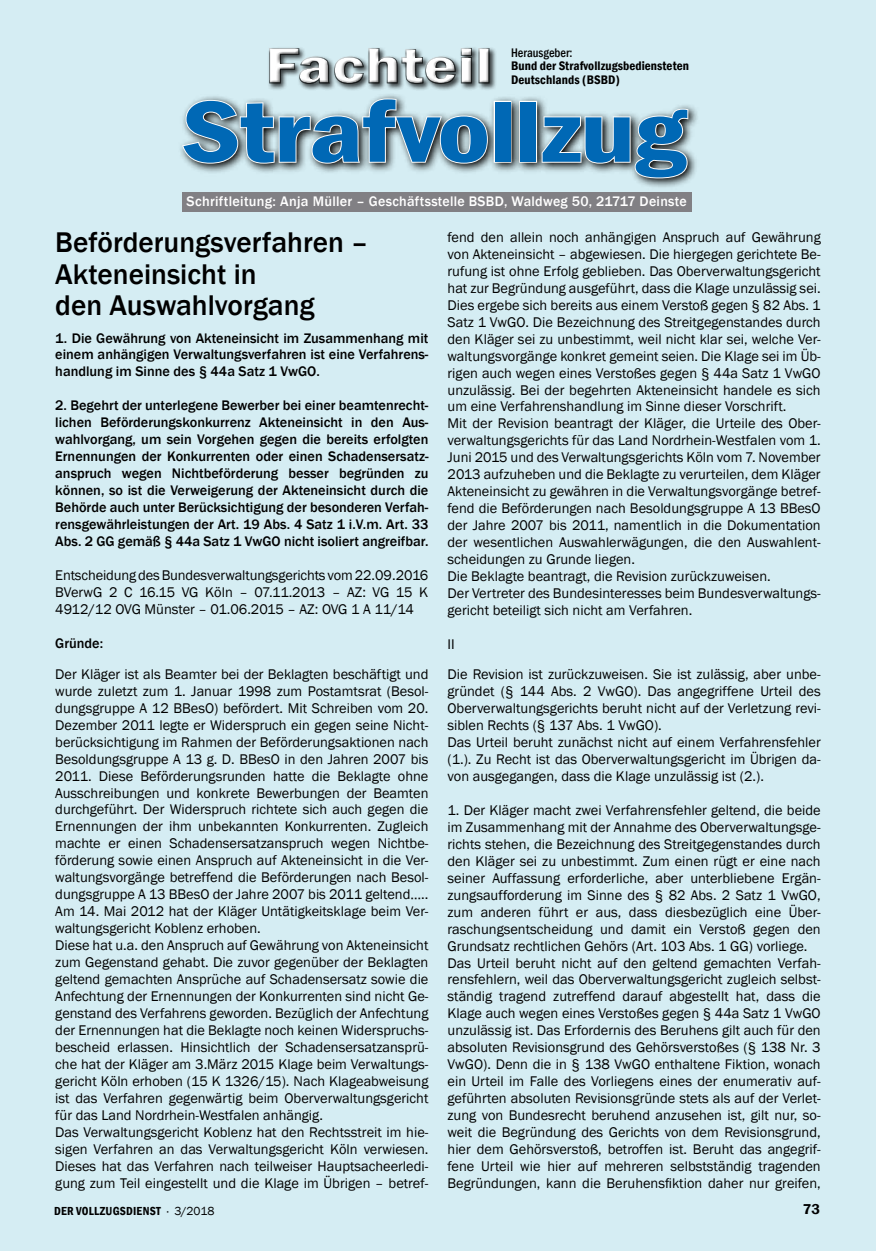
<style>
.page{position:relative;width:876px;height:1251px;background:#fff}
.page>*{position:absolute;margin:0;border:0;box-sizing:border-box;transform-origin:0 0}
.t1{font:600 condensed 89.85px "Franklin Gothic";letter-spacing:-.015em;color:#0068b5;scale:1.28 1}
.t2{font:500 29.25px/31.2px "Franklin Gothic";color:#000}
.t3{font:600 14.7px "Franklin Gothic";color:#000}
.t4{font:14.4px/17px "Franklin Gothic";color:#000}
.t5{font:500 14.25px/17px "Franklin Gothic";color:#000;text-align:justify}
.t6{font:500 14.25px "Franklin Gothic";letter-spacing:.02em;color:#fff}
.t7{font:600 condensed 12.75px/13.5px "Franklin Gothic";letter-spacing:.005em;color:#000}
.t8{font:600 condensed 12px "Franklin Gothic";letter-spacing:.02em;color:#000}
.s1{font-weight:500}
.s2{font-weight:400;font-stretch:normal}
</style>
<div class="page">
<div style="left:0;top:0;width:876px;height:1250px;background:#d5edf3"></div>
<div style="left:182px;top:192px;width:509px;height:19px;background:#818084"></div>
<svg style="left:180px;top:94px;width:517px;height:93px"></svg>
<svg style="left:181px;top:97px;width:308px;height:68px"></svg>
<div style="left:494px;top:101px;width:17px;height:62px;border:2px solid #fff"></div>
<div style="left:519px;top:101px;width:18px;height:62px;border:2px solid #fff"></div>
<svg style="left:541px;top:108px;width:148px;height:71px"></svg>
<div style="left:267px;top:46px;width:230px;height:46px;background:#000;opacity:.75"></div>
<div style="left:267px;top:46px;width:223px;height:39px;background:#000;opacity:.75"></div>
<p class="t7" style="left:511px;top:46px;width:179px"><span class="s1">Herausgeber:<br></span>Bund der Strafvollzugsbediensteten<br>Deutschlands (BSBD)</p>
<p class="t1" style="left:182px;top:72px;width:396px">Strafvollzug</p>
<p class="t6" style="left:187px;top:193px;width:502px">Schriftleitung: Anja Müller – Geschäftsstelle BSBD, Waldweg 50, 21717 Deinste</p>
<p class="t2" style="left:55px;top:227px;width:315px">Beförderungsverfahren –<br>Akteneinsicht in<br>den Auswahlvorgang</p>
<p class="t5" style="left:55px;top:329px;width:375px">1. Die Gewährung von Akteneinsicht im Zusammenhang mit einem anhängigen Verwaltungsverfahren ist eine Verfahrens&shy;handlung im Sinne des § 44a Satz 1 VwGO.</p>
<p class="t5" style="left:55px;top:397px;width:375px">2. Begehrt der unterlegene Bewerber bei einer beamtenrecht&shy;lichen Beförderungskonkurrenz Akteneinsicht in den Aus&shy;wahlvorgang, um sein Vorgehen gegen die bereits erfolgten Ernennungen der Konkurrenten oder einen Schadensersatz&shy;anspruch wegen Nichtbeförderung besser begründen zu können, so ist die Verweigerung der Akteneinsicht durch die Behörde auch unter Berücksichtigung der besonderen Verfah&shy;rensgewährleistungen der Art. 19 Abs. 4 Satz 1 i.V.m. Art. 33<br>Abs. 2 GG gemäß § 44a Satz 1 VwGO nicht isoliert angreifbar.</p>
<p class="t4" style="left:55px;top:567px;width:375px;text-align:justify">Entscheidung des Bundesverwaltungsgerichts vom 22.09.2016<br>BVerwG 2 C 16.15 VG Köln – 07.11.2013 – AZ: VG 15 K 4912/12 OVG Münster – 01.06.2015 – AZ: OVG 1 A 11/14</p>
<p class="t5" style="left:55px;top:634px;width:49px">Gründe:</p>
<p class="t4" style="left:55px;top:665px;width:375px">Der Kläger ist als Beamter bei der Beklagten beschäftigt und wurde zuletzt zum 1. Januar 1998 zum Postamtsrat (Besol&shy;dungsgruppe A 12 BBesO) befördert. Mit Schreiben vom 20.<br>Dezember 2011 legte er Widerspruch ein gegen seine Nicht&shy;berücksichtigung im Rahmen der Beförderungsaktionen nach Besoldungsgruppe A 13 g. D. BBesO in den Jahren 2007 bis 2011. Diese Beförderungsrunden hatte die Beklagte ohne Ausschreibungen und konkrete Bewerbungen der Beamten durchgeführt. Der Widerspruch richtete sich auch gegen die Ernennungen der ihm unbekannten Konkurrenten. Zugleich machte er einen Schadensersatzanspruch wegen Nichtbe&shy;förderung sowie einen Anspruch auf Akteneinsicht in die Ver&shy;waltungsvorgänge betreffend die Beförderungen nach Besol&shy;dungsgruppe A 13 BBesO der Jahre 2007 bis 2011 geltend…..<br>Am 14. Mai 2012 hat der Kläger Untätigkeitsklage beim Ver&shy;waltungsgericht Koblenz erhoben.<br>Diese hat u.a. den Anspruch auf Gewährung von Akteneinsicht zum Gegenstand gehabt. Die zuvor gegenüber der Beklagten geltend gemachten Ansprüche auf Schadensersatz sowie die Anfechtung der Ernennungen der Konkurrenten sind nicht Ge&shy;genstand des Verfahrens geworden. Bezüglich der Anfechtung der Ernennungen hat die Beklagte noch keinen Widerspruchs&shy;bescheid erlassen. Hinsichtlich der Schadensersatzansprü&shy;che hat der Kläger am 3.März 2015 Klage beim Verwaltungs&shy;gericht Köln erhoben (15 K 1326/15). Nach Klageabweisung ist das Verfahren gegenwärtig beim Oberverwaltungsgericht für das Land Nordrhein-Westfalen anhängig.<br>Das Verwaltungsgericht Koblenz hat den Rechtsstreit im hie&shy;sigen Verfahren an das Verwaltungsgericht Köln verwiesen.<br>Dieses hat das Verfahren nach teilweiser Hauptsacheerledi&shy;gung zum Teil eingestellt und die Klage im Übrigen – betref-</p>
<p class="t4" style="left:448px;top:229px;width:375px">fend den allein noch anhängigen Anspruch auf Gewährung von Akteneinsicht – abgewiesen. Die hiergegen gerichtete Be&shy;rufung ist ohne Erfolg geblieben. Das Oberverwaltungsgericht hat zur Begründung ausgeführt, dass die Klage unzulässig sei.<br>Dies ergebe sich bereits aus einem Verstoß gegen § 82 Abs. 1<br>Satz 1 VwGO. Die Bezeichnung des Streitgegenstandes durch den Kläger sei zu unbestimmt, weil nicht klar sei, welche Ver&shy;waltungsvorgänge konkret gemeint seien. Die Klage sei im Üb&shy;rigen auch wegen eines Verstoßes gegen § 44a Satz 1 VwGO unzulässig. Bei der begehrten Akteneinsicht handele es sich um eine Verfahrenshandlung im Sinne dieser Vorschrift.<br>Mit der Revision beantragt der Kläger, die Urteile des Ober&shy;verwaltungsgerichts für das Land Nordrhein-Westfalen vom 1.<br>Juni 2015 und des Verwaltungsgerichts Köln vom 7. November 2013 aufzuheben und die Beklagte zu verurteilen, dem Kläger Akteneinsicht zu gewähren in die Verwaltungsvorgänge betref&shy;fend die Beförderungen nach Besoldungsgruppe A 13 BBesO der Jahre 2007 bis 2011, namentlich in die Dokumentation der wesentlichen Auswahlerwägungen, die den Auswahlent&shy;scheidungen zu Grunde liegen.<br>Die Beklagte beantragt, die Revision zurückzuweisen.<br>Der Vertreter des Bundesinteresses beim Bundesverwaltungs&shy;gericht beteiligt sich nicht am Verfahren.</p>
<p class="t4" style="left:448px;top:629px;width:375px;line-height:30.2px">II<br>Die Revision ist zurückzuweisen. Sie ist zulässig, aber unbe-</p>
<p class="t4" style="left:448px;top:683px;width:375px">gründet (§ 144 Abs. 2 VwGO). Das angegriffene Urteil des Oberverwaltungsgerichts beruht nicht auf der Verletzung revi&shy;siblen Rechts (§ 137 Abs. 1 VwGO).<br>Das Urteil beruht zunächst nicht auf einem Verfahrensfehler (1.). Zu Recht ist das Oberverwaltungsgericht im Übrigen da&shy;von ausgegangen, dass die Klage unzulässig ist (2.).</p>
<p class="t4" style="left:448px;top:801px;width:375px">1. Der Kläger macht zwei Verfahrensfehler geltend, die beide im Zusammenhang mit der Annahme des Oberverwaltungsge&shy;richts stehen, die Bezeichnung des Streitgegenstandes durch den Kläger sei zu unbestimmt. Zum einen rügt er eine nach seiner Auffassung erforderliche, aber unterbliebene Ergän&shy;zungsaufforderung im Sinne des § 82 Abs. 2 Satz 1 VwGO, zum anderen führt er aus, dass diesbezüglich eine Über&shy;raschungsentscheidung und damit ein Verstoß gegen den Grundsatz rechtlichen Gehörs (Art. 103 Abs. 1 GG) vorliege.<br>Das Urteil beruht nicht auf den geltend gemachten Verfah&shy;rensfehlern, weil das Oberverwaltungsgericht zugleich selbst&shy;ständig tragend zutreffend darauf abgestellt hat, dass die Klage auch wegen eines Verstoßes gegen § 44a Satz 1 VwGO unzulässig ist. Das Erfordernis des Beruhens gilt auch für den absoluten Revisionsgrund des Gehörsverstoßes (§ 138 Nr. 3<br>VwGO). Denn die in § 138 VwGO enthaltene Fiktion, wonach ein Urteil im Falle des Vorliegens eines der enumerativ auf&shy;geführten absoluten Revisionsgründe stets als auf der Verlet&shy;zung von Bundesrecht beruhend anzusehen ist, gilt nur, so&shy;weit die Begründung des Gerichts von dem Revisionsgrund, hier dem Gehörsverstoß, betroffen ist. Beruht das angegrif&shy;fene Urteil wie hier auf mehreren selbstständig tragenden Begründungen, kann die Beruhensfiktion daher nur greifen,</p>
<p class="t8" style="left:54px;top:1202px;width:162px">DER VOLLZUGSDIENST <span class="s2">· 3/2018</span></p>
<p class="t3" style="left:803px;top:1200px;width:19px">73</p>
</div>
